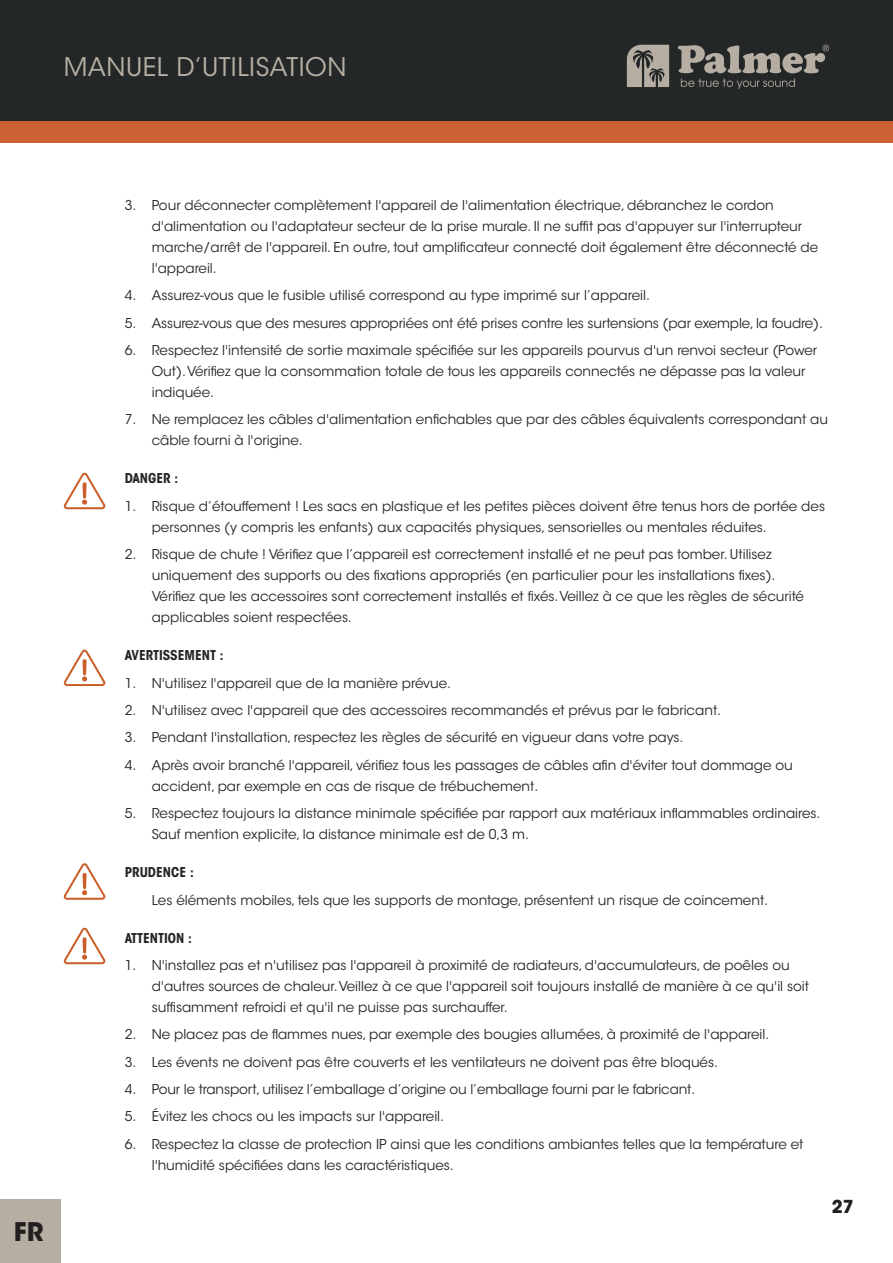
<style>
.page{position:relative;width:893px;height:1263px;background:#fff}
.page>*{position:absolute;margin:0;border:0;box-sizing:border-box;transform-origin:0 0}
.t1{font:25.5px "ITC Avant Garde Std";letter-spacing:.015em;color:#b6aea2}
.t2{font:700 25.5px "ITC Avant Garde Std";color:#231f20}
.t3{font:700 17.7px "ITC Avant Garde Std";color:#231f20}
.t4{font:13.5px/21px "ITC Avant Garde Std";color:#242727}
.t5{font:700 condensed 13.5px "ITC Avant Garde Std";color:#242727}
</style>
<div class="page">
<div style="left:0;top:0;width:893px;height:123px;background:#242727"></div>
<div style="left:0;top:121px;width:893px;height:21px;background:#cb6236"></div>
<svg style="left:678px;top:45px;width:151px;height:28px"></svg>
<svg style="left:627px;top:45px;width:42px;height:42px"></svg>
<svg style="left:681px;top:79px;width:114px;height:10px"></svg>
<div style="left:0;top:1199px;width:61px;height:64px;background:#b6aea2"></div>
<svg style="left:64px;top:649px;width:41px;height:37px"></svg>
<svg style="left:64px;top:863px;width:41px;height:37px"></svg>
<svg style="left:64px;top:927px;width:41px;height:37px"></svg>
<svg style="left:64px;top:472px;width:41px;height:37px"></svg>
<h1 class="t1" style="left:64px;top:52px;width:284px">MANUEL D’UTILISATION</h1>
<h1 class="t2" style="left:14px;top:1214px;width:31px">FR</h1>
<p class="t4" style="left:152px;top:195px;width:668px;text-indent:-27px">3. Pour déconnecter complètement l'appareil de l'alimentation électrique, débranchez le cordon d'alimentation ou l'adaptateur secteur de la prise murale. Il ne suffit pas d'appuyer sur l'interrupteur marche/arrêt de l'appareil. En outre, tout amplificateur connecté doit également être déconnecté de l'appareil.</p>
<p class="t4" style="left:125px;top:285px;width:527px">4. Assurez-vous que le fusible utilisé correspond au type imprimé sur l’appareil.</p>
<p class="t4" style="left:125px;top:312px;width:700px">5. Assurez-vous que des mesures appropriées ont été prises contre les surtensions (par exemple, la foudre).</p>
<p class="t4" style="left:152px;top:340px;width:667px;text-indent:-27px">6. Respectez l'intensité de sortie maximale spécifiée sur les appareils pourvus d'un renvoi secteur (Power<br>Out). Vérifiez que la consommation totale de tous les appareils connectés ne dépasse pas la valeur indiquée.</p>
<p class="t4" style="left:152px;top:409px;width:678px;text-indent:-27px">7. Ne remplacez les câbles d'alimentation enfichables que par des câbles équivalents correspondant au câble fourni à l'origine.</p>
<p class="t5" style="left:125px;top:470px;width:55px">DANGER :</p>
<p class="t4" style="left:152px;top:496px;width:675px;text-indent:-27px">1. Risque d’étouffement ! Les sacs en plastique et les petites pièces doivent être tenus hors de portée des personnes (y compris les enfants) aux capacités physiques, sensorielles ou mentales réduites.</p>
<p class="t4" style="left:152px;top:544px;width:654px;text-indent:-27px">2. Risque de chute ! Vérifiez que l’appareil est correctement installé et ne peut pas tomber. Utilisez uniquement des supports ou des fixations appropriés (en particulier pour les installations fixes).<br>Vérifiez que les accessoires sont correctement installés et fixés. Veillez à ce que les règles de sécurité applicables soient respectées.</p>
<p class="t5" style="left:125px;top:647px;width:100px">AVERTISSEMENT :</p>
<p class="t4" style="left:125px;top:672px;width:328px">1. N'utilisez l'appareil que de la manière prévue.</p>
<p class="t4" style="left:125px;top:700px;width:598px">2. N'utilisez avec l'appareil que des accessoires recommandés et prévus par le fabricant.</p>
<p class="t4" style="left:125px;top:727px;width:560px">3. Pendant l'installation, respectez les règles de sécurité en vigueur dans votre pays.</p>
<p class="t4" style="left:152px;top:754px;width:643px;text-indent:-27px">4. Après avoir branché l'appareil, vérifiez tous les passages de câbles afin d'éviter tout dommage ou accident, par exemple en cas de risque de trébuchement.</p>
<p class="t4" style="left:152px;top:803px;width:670px;text-indent:-27px">5. Respectez toujours la distance minimale spécifiée par rapport aux matériaux inflammables ordinaires.<br>Sauf mention explicite, la distance minimale est de 0,3 m.</p>
<p class="t5" style="left:125px;top:864px;width:71px">PRUDENCE :</p>
<p class="t4" style="left:152px;top:889px;width:618px">Les éléments mobiles, tels que les supports de montage, présentent un risque de coincement.</p>
<p class="t5" style="left:125px;top:929px;width:69px">ATTENTION :</p>
<p class="t4" style="left:152px;top:955px;width:659px;text-indent:-27px">1. N'installez pas et n'utilisez pas l'appareil à proximité de radiateurs, d'accumulateurs, de poêles ou d'autres sources de chaleur. Veillez à ce que l'appareil soit toujours installé de manière à ce qu'il soit suffisamment refroidi et qu'il ne puisse pas surchauffer.</p>
<p class="t4" style="left:125px;top:1024px;width:646px">2. Ne placez pas de flammes nues, par exemple des bougies allumées, à proximité de l'appareil.</p>
<p class="t4" style="left:125px;top:1051px;width:595px">3. Les évents ne doivent pas être couverts et les ventilateurs ne doivent pas être bloqués.</p>
<p class="t4" style="left:125px;top:1079px;width:572px">4. Pour le transport, utilisez l’emballage d’origine ou l’emballage fourni par le fabricant.</p>
<p class="t4" style="left:125px;top:1106px;width:321px">5. Évitez les chocs ou les impacts sur l'appareil.</p>
<p class="t4" style="left:152px;top:1134px;width:653px;text-indent:-27px">6. Respectez la classe de protection IP ainsi que les conditions ambiantes telles que la température et l'humidité spécifiées dans les caractéristiques.</p>
<h2 class="t3" style="left:832px;top:1195px;width:23px">27</h2>
</div>
